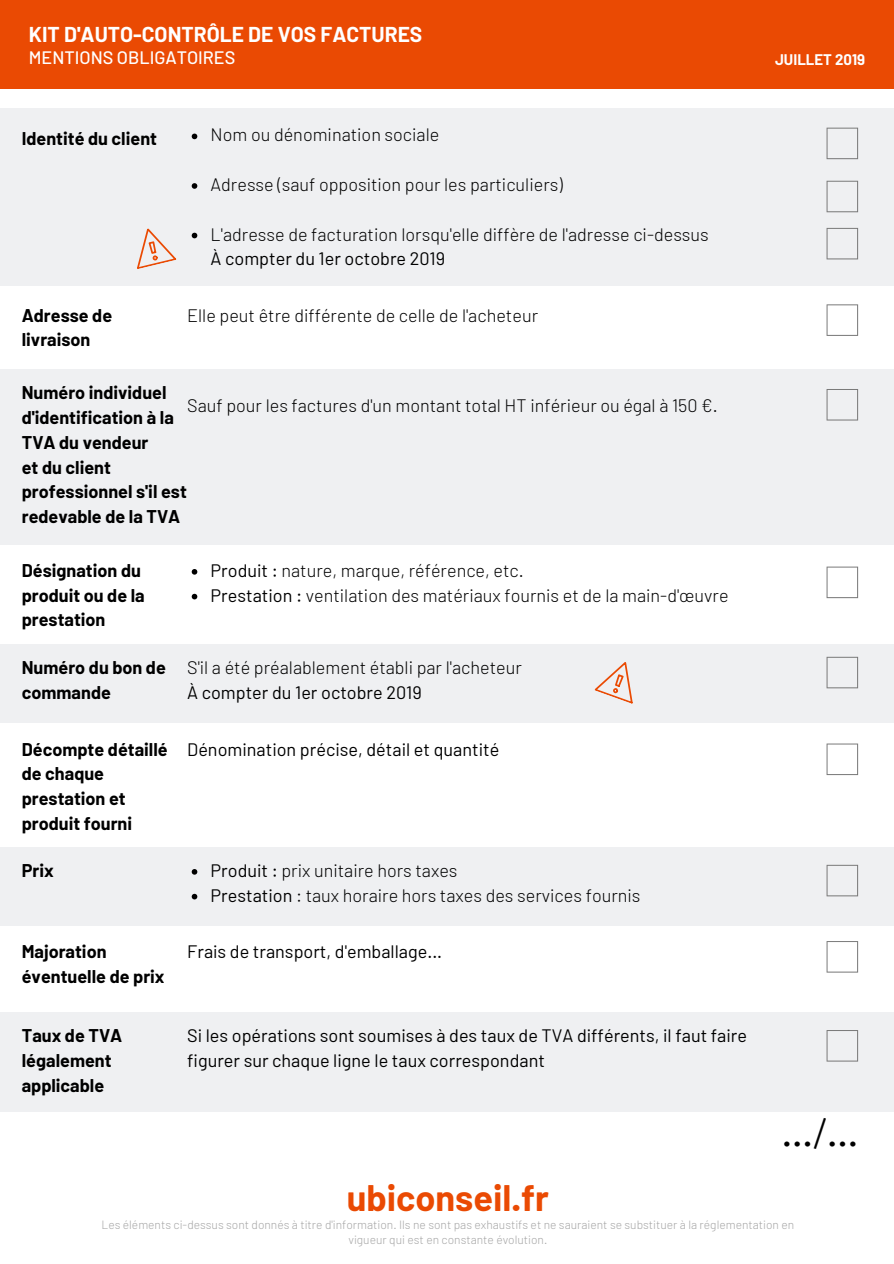
<style>
.page{position:relative;width:894px;height:1264px;background:#fff}
.page>*{position:absolute;margin:0;border:0;box-sizing:border-box;transform-origin:0 0}
.t1{font:700 36px "Barlow";color:#ea4a03}
.t2{font:36px "Trocchi";color:#000}
.t3{font:700 21px "Barlow";color:#fff}
.t4{font:300 18px/24.8px "Barlow";color:#000}
.t5{font:700 18px/24.8px "Barlow";color:#000}
.t6{font:18px/24.8px "Barlow";color:#000}
.t7{font:500 18px "Barlow";color:#fff}
.t8{font:700 15px "Barlow";color:#fff}
.t9{font:300 12px/15.8px "Barlow";color:#a6a6a6;text-align:center}
.s1{font-weight:400}
</style>
<div class="page">
<div style="left:0;top:0;width:893px;height:89px;background:#ea4a03"></div>
<div style="left:0;top:108px;width:893px;height:178px;background:#eff0f2"></div>
<svg style="left:192px;top:134px;width:5px;height:5px"></svg>
<svg style="left:192px;top:183px;width:5px;height:6px"></svg>
<svg style="left:192px;top:233px;width:5px;height:5px"></svg>
<svg style="left:826px;top:128px;width:31px;height:31px"></svg>
<svg style="left:826px;top:304px;width:31px;height:32px"></svg>
<div style="left:0;top:369px;width:893px;height:176px;background:#eff0f2"></div>
<svg style="left:826px;top:389px;width:31px;height:31px"></svg>
<svg style="left:192px;top:569px;width:5px;height:5px"></svg>
<svg style="left:192px;top:594px;width:5px;height:5px"></svg>
<svg style="left:826px;top:566px;width:31px;height:32px"></svg>
<svg style="left:826px;top:181px;width:31px;height:31px"></svg>
<svg style="left:826px;top:228px;width:31px;height:31px"></svg>
<svg style="left:137px;top:228px;width:39px;height:41px"></svg>
<div style="left:0;top:644px;width:893px;height:78px;background:#eff0f2"></div>
<svg style="left:826px;top:656px;width:31px;height:32px"></svg>
<svg style="left:594px;top:662px;width:39px;height:42px"></svg>
<svg style="left:826px;top:743px;width:31px;height:32px"></svg>
<div style="left:0;top:846px;width:893px;height:79px;background:#eff0f2"></div>
<svg style="left:192px;top:869px;width:5px;height:5px"></svg>
<svg style="left:192px;top:893px;width:5px;height:6px"></svg>
<svg style="left:826px;top:864px;width:31px;height:32px"></svg>
<svg style="left:826px;top:941px;width:31px;height:31px"></svg>
<div style="left:0;top:1011px;width:893px;height:100px;background:#eff0f2"></div>
<svg style="left:826px;top:1030px;width:31px;height:31px"></svg>
<p class="t3" style="left:29px;top:21px;width:395px">KIT D'AUTO-CONTRÔLE DE VOS FACTURES</p>
<p class="t7" style="left:29px;top:46px;width:208px">MENTIONS OBLIGATOIRES</p>
<p class="t5" style="left:22px;top:125px;width:137px">Identité du client</p>
<p class="t4" style="left:210px;top:122px;width:230px">Nom ou dénomination sociale</p>
<p class="t4" style="left:210px;top:171px;width:353px">Adresse (sauf opposition pour les particuliers)</p>
<p class="t4" style="left:210px;top:221px;width:499px">L'adresse de facturation lorsqu'elle diffère de l'adresse ci-dessus</p>
<p class="t6" style="left:210px;top:246px;width:236px">À compter du 1er octobre 2019</p>
<p class="t5" style="left:22px;top:302px;width:92px">Adresse de livraison</p>
<p class="t4" style="left:187px;top:302px;width:352px">Elle peut être différente de celle de l'acheteur</p>
<p class="t5" style="left:22px;top:380px;width:166px">Numéro individuel d'identification à la<br>TVA du vendeur<br>et du client professionnel s'il est redevable de la TVA</p>
<p class="t4" style="left:187px;top:392px;width:532px">Sauf pour les factures d'un montant total HT inférieur ou égal à 150 €.</p>
<p class="t5" style="left:22px;top:557px;width:124px">Désignation du produit ou de la prestation</p>
<p class="t4" style="left:210px;top:557px;width:519px"><span class="s1">Produit :</span> nature, marque, référence, etc.<br><span class="s1">Prestation :</span> ventilation des matériaux fournis et de la main-d'œuvre</p>
<p class="t5" style="left:22px;top:654px;width:145px">Numéro du bon de commande</p>
<p class="t4" style="left:187px;top:654px;width:336px">S'il a été préalablement établi par l'acheteur</p>
<p class="t6" style="left:187px;top:679px;width:236px">À compter du 1er octobre 2019</p>
<p class="t5" style="left:22px;top:736px;width:147px">Décompte détaillé de chaque prestation et produit fourni</p>
<p class="t6" style="left:187px;top:736px;width:313px">Dénomination précise, détail et quantité</p>
<p class="t5" style="left:22px;top:857px;width:34px">Prix</p>
<p class="t4" style="left:210px;top:857px;width:431px"><span class="s1">Produit :</span> prix unitaire hors taxes<br><span class="s1">Prestation</span> : taux horaire hors taxes des services fournis</p>
<p class="t5" style="left:22px;top:938px;width:144px">Majoration éventuelle de prix</p>
<p class="t6" style="left:187px;top:938px;width:256px">Frais de transport, d'emballage...</p>
<p class="t5" style="left:22px;top:1022px;width:102px">Taux de TVA légalement applicable</p>
<p class="t6" style="left:187px;top:1022px;width:561px">Si les opérations sont soumises à des taux de TVA différents, il faut faire figurer sur chaque ligne le taux correspondant</p>
<h1 class="t1" style="left:347px;top:1174px;width:203px">ubiconseil.fr</h1>
<p class="t8" style="left:774px;top:50px;width:91px">JUILLET 2019</p>
<h1 class="t2" style="left:781px;top:1109px;width:78px">.../...</h1>
<p class="t9" style="left:101px;top:1215px;width:694px">Les éléments ci-dessus sont donnés à titre d'information. Ils ne sont pas exhaustifs et ne sauraient se substituer à la réglementation en vigueur qui est en constante évolution.</p>
</div>
